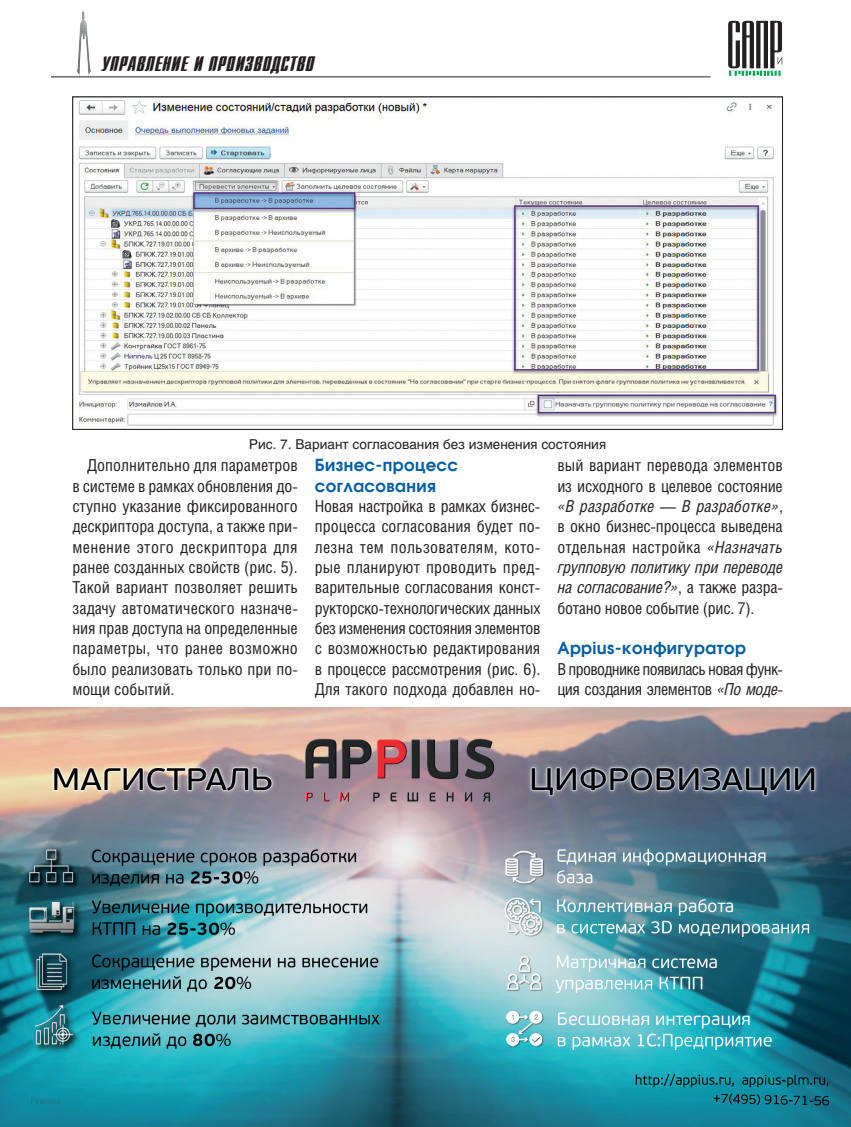
<style>
.page{position:relative;width:851px;height:1127px;background:#fff}
.page>*{position:absolute;margin:0;border:0;box-sizing:border-box;transform-origin:0 0}
.t1{font:21px "Dagger C";letter-spacing:.025em;color:#231f20}
.t2{font:16.5px/20.4px "Helios Cond";letter-spacing:-.01em;color:#231f20;text-align:justify}
.t3{font:16.5px/20.4px "Helios Cond";letter-spacing:-.04em;color:#231f20}
.t4{font:700 16.5px/20.4px "Avant Garde C";letter-spacing:.025em;color:#005da0}
.t5{font:13.5px "Helios";color:#231f20}
.s1{font-style:italic}
</style>
<div class="page">
<img style="left:77px;top:12px;width:14px;height:66px">
<svg style="left:728px;top:21px;width:54px;height:55px"></svg>
<hr style="left:51px;top:76px;width:659px;height:1px;background:#231f20">
<img style="left:78px;top:100px;width:700px;height:326px">
<img style="left:0;top:707px;width:850px;height:420px">
<p class="t1" style="left:102px;top:53px;width:213px">управление и производство</p>
<p class="t5" style="left:249px;top:436px;width:358px">Рис. 7. Вариант согласования без изменения состояния</p>
<p class="t2" style="left:72px;top:455px;width:227px;text-indent:15px">Дополнительно для параметров в системе в рамках обновления до&shy;ступно указание фиксированного дескриптора доступа, а также при&shy;менение этого дескриптора для ранее созданных свойств (рис. 5).<br>Такой вариант позволяет решить задачу автоматического назначе&shy;ния прав доступа на определенные параметры, что ранее возможно было реализовать только при по&shy;мощи событий.</p>
<p class="t4" style="left:315px;top:455px;width:145px">Бизнес-процесс согласования</p>
<p class="t2" style="left:315px;top:496px;width:227px">Новая настройка в рамках бизнес&shy;процесса согласования будет по&shy;лезна тем пользователям, кото&shy;рые планируют проводить пред&shy;варительные согласования конст&shy;рукторско-технологических данных без изменения состояния элементов с возможностью редактирования в процессе рассмотрения (рис. 6).<br>Для такого подхода добавлен но-</p>
<p class="t2" style="left:557px;top:455px;width:227px">вый вариант перевода элементов из исходного в целевое состояние <span class="s1">«В разработке — В разработке»</span>, в окно бизнес-процесса выведена отдельная настройка <span class="s1">«Назначать групповую политику при переводе на согласование?»</span>, а также разра&shy;ботано новое событие (рис. 7).</p>
<p class="t4" style="left:557px;top:638px;width:190px">Appius-конфигуратор</p>
<p class="t3" style="left:557px;top:658px;width:227px">В проводнике появилась новая функ&shy;ция создания элементов <span class="s1">«По моде-</span></p>
</div>
